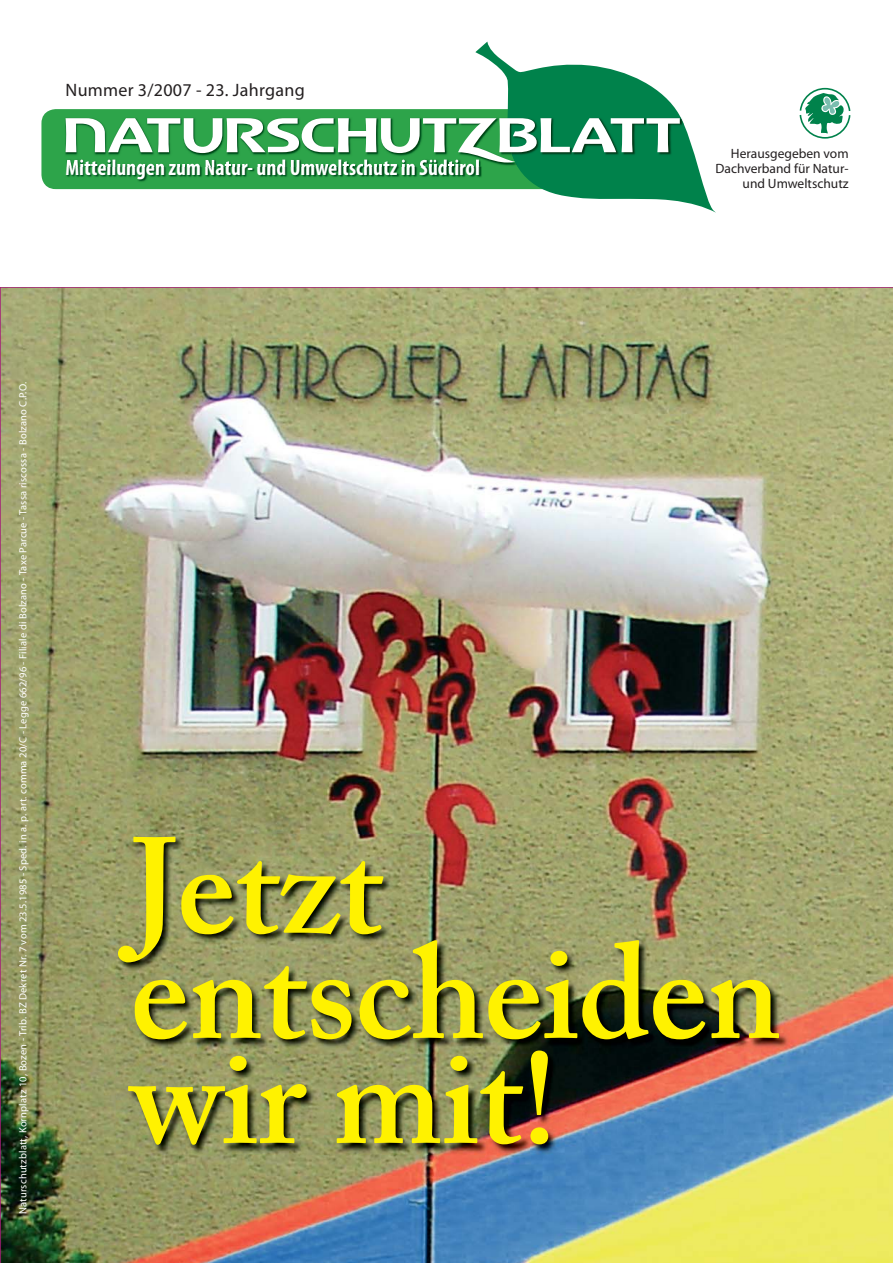
<style>
.page{position:relative;width:893px;height:1263px;background:#fff}
.page>*{position:absolute;margin:0;border:0;box-sizing:border-box;transform-origin:0 0}
.t1{font:600 135px/105px "Adobe Caslon Pro";letter-spacing:-.005em;color:#fff200}
.t2{font:700 condensed 21.75px "Myriad Pro";color:#fff}
.t3{font:18px "Myriad Pro";letter-spacing:.015em;color:#231f20}
.t4{font:13.5px/15px "Myriad Pro";color:#231f20;text-align:right}
.t5{font:10.5px "Myriad Pro";letter-spacing:.015em;color:#fff}
</style>
<div class="page">
<div style="left:41px;top:109px;width:592px;height:80px;background:#2da44a;border-radius:14px"></div>
<svg style="left:66px;top:42px;width:650px;height:171px"></svg>
<img style="left:1px;top:288px;width:892px;height:975px">
<svg style="left:800px;top:88px;width:50px;height:51px"></svg>
<img style="left:117px;top:835px;width:672px;height:319px">
<h3 class="t3" style="left:66px;top:84px;width:241px">Nummer 3/2007 - 23. Jahrgang</h3>
<h2 class="t2" style="left:65px;top:159px;width:416px">Mitteilungen zum Natur- und Umweltschutz in Südtirol</h2>
<p class="t4" style="left:716px;top:148px;width:135px">Herausgegeben vom<br>Dachverband für Natur&shy;und Umweltschutz</p>
<p class="t5" style="left:19px;top:1214px;width:833px;rotate:-90deg">Naturschutzblatt, Kornplatz 10, Bozen - Trib. BZ Dekret Nr. 7 vom 23.5.1985 - Sped. in a. p. art. comma 20/C - Legge 662/96 - Filiale di Bolzano - Taxe Parcue - Tassa riscossa - Bolzano C.P.O.</p>
<h1 class="t1" style="left:130px;top:848px;width:652px">Jetzt entscheiden wir mit!</h1>
</div>
